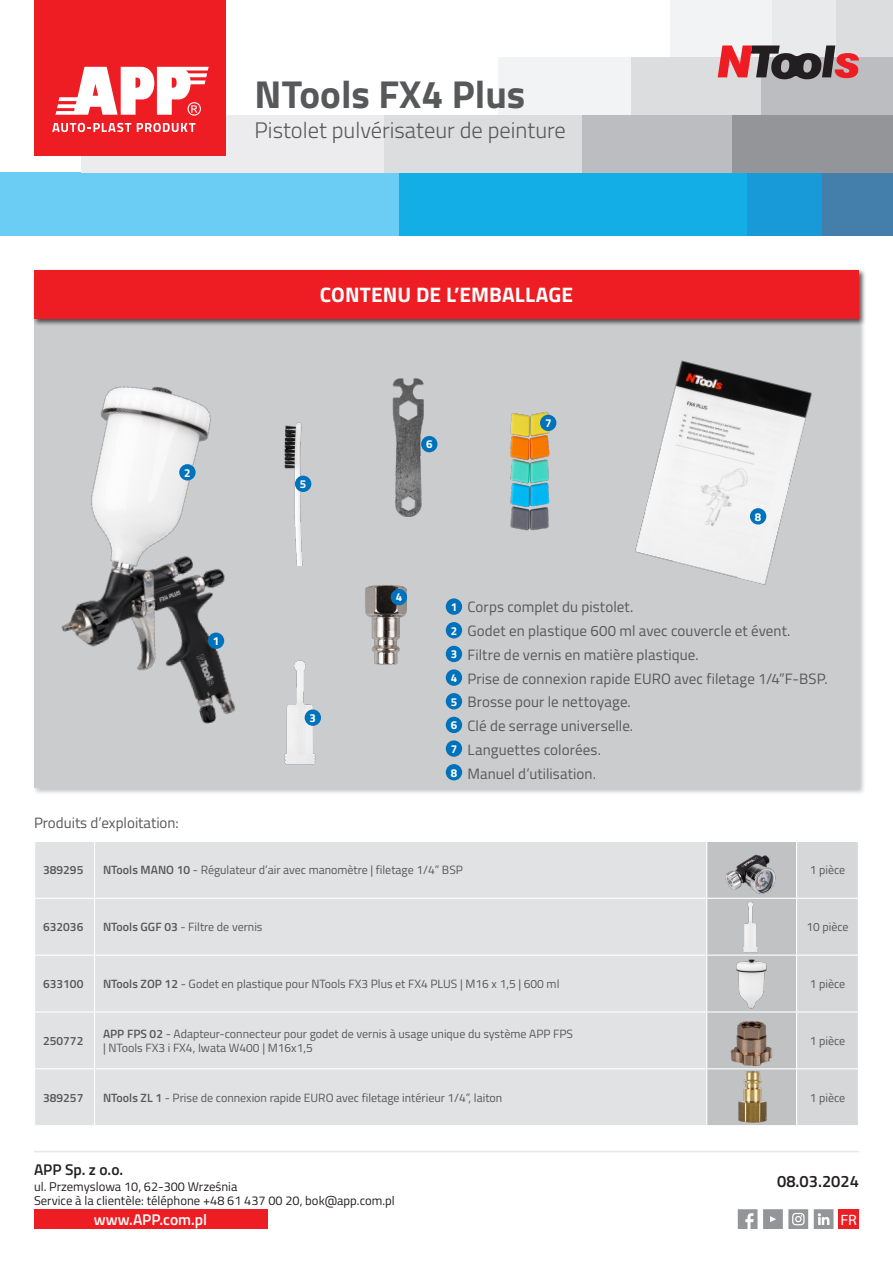
<style>
.page{position:relative;width:893px;height:1263px;background:#fff}
.page>*{position:absolute;margin:0;border:0;box-sizing:border-box;transform-origin:0 0}
.t1{font:700 39px "Titillium";color:#57585a}
.t2{font:300 22.5px "Titillium";color:#57585a}
.t3{font:700 21px "Titillium";letter-spacing:.005em;color:#fff}
.t4{font:600 16.5px "Titillium";color:#231f20}
.t5{font:600 15.45px "Titillium";color:#fff}
.t6{font:600 15.45px "Titillium";color:#231f20}
.t7{font:15px "Titillium";letter-spacing:.005em;color:#57585a}
.t8{font:semi-expanded 15px "Myriad Pro";color:#fff}
.t9{font:12.75px/14.1px "Titillium";color:#231f20}
.t10{font:12px/14.4px "Titillium";color:#57585a}
.t11{font:600 12px "Titillium";color:#57585a}
.t12{font:700 11.55px "Titillium";color:#fff}
.s1{font-weight:600}
</style>
<div class="page">
<div style="left:727px;top:172px;width:97px;height:64px;background:#179ad7"></div>
<div style="left:398px;top:172px;width:348px;height:64px;background:#13aee5"></div>
<div style="left:0;top:172px;width:399px;height:64px;background:#6ccdf4"></div>
<div style="left:830px;top:0;width:63px;height:57px;background:#dcdddf"></div>
<div style="left:746px;top:0;width:90px;height:57px;background:#e9eaeb"></div>
<div style="left:670px;top:0;width:101px;height:57px;background:#f2f3f4"></div>
<div style="left:761px;top:57px;width:132px;height:58px;background:#bcbdc0"></div>
<div style="left:629px;top:57px;width:132px;height:58px;background:#dcdddf"></div>
<div style="left:499px;top:57px;width:132px;height:58px;background:#f2f3f4"></div>
<div style="left:822px;top:172px;width:71px;height:64px;background:#447fac"></div>
<div style="left:732px;top:115px;width:161px;height:57px;background:#939598"></div>
<div style="left:383px;top:115px;width:205px;height:57px;background:#dcdddf"></div>
<div style="left:81px;top:115px;width:302px;height:57px;background:#ececee"></div>
<div style="left:583px;top:115px;width:149px;height:57px;background:#bcbdc0"></div>
<div style="left:35px;top:0;width:191px;height:156px;background:#ee1d23"></div>
<svg style="left:52px;top:123px;width:79px;height:9px"></svg>
<svg style="left:137px;top:123px;width:58px;height:9px"></svg>
<svg style="left:55px;top:67px;width:154px;height:49px"></svg>
<hr style="left:34px;top:1151px;width:825px;height:1px;background:#e6e7e9">
<svg style="left:738px;top:1209px;width:19px;height:20px"></svg>
<svg style="left:763px;top:1209px;width:45px;height:20px"></svg>
<svg style="left:814px;top:1209px;width:19px;height:20px"></svg>
<div style="left:838px;top:1209px;width:21px;height:20px;background:#ee1d23"></div>
<div style="left:34px;top:1209px;width:233px;height:20px;background:#ee1d23"></div>
<div style="left:32px;top:317px;width:835px;height:478px;background:#231f20;opacity:.75"></div>
<div style="left:34px;top:319px;width:825px;height:468px;background:#cbcccd"></div>
<div style="left:32px;top:268px;width:835px;height:58px;background:#231f20;opacity:.75"></div>
<div style="left:34px;top:270px;width:825px;height:49px;background:#ee1d23"></div>
<div style="left:446px;top:598px;width:16px;height:17px;background:#0072bc;border-radius:50%"></div>
<div style="left:446px;top:622px;width:16px;height:16px;background:#0072bc;border-radius:50%"></div>
<div style="left:446px;top:646px;width:16px;height:16px;background:#0072bc;border-radius:50%"></div>
<div style="left:446px;top:669px;width:16px;height:17px;background:#0072bc;border-radius:50%"></div>
<div style="left:446px;top:693px;width:16px;height:16px;background:#0072bc;border-radius:50%"></div>
<div style="left:446px;top:717px;width:16px;height:16px;background:#0072bc;border-radius:50%"></div>
<div style="left:446px;top:740px;width:16px;height:17px;background:#0072bc;border-radius:50%"></div>
<div style="left:446px;top:764px;width:16px;height:16px;background:#0072bc;border-radius:50%"></div>
<img style="left:296px;top:660px;width:25px;height:105px">
<img style="left:365px;top:585px;width:43px;height:80px">
<img style="left:392px;top:378px;width:46px;height:138px">
<img style="left:510px;top:412px;width:47px;height:119px">
<img style="left:296px;top:422px;width:16px;height:143px">
<div style="left:295px;top:476px;width:16px;height:16px;background:#0072bc;border-radius:50%"></div>
<div style="left:421px;top:436px;width:16px;height:16px;background:#0072bc;border-radius:50%"></div>
<div style="left:540px;top:415px;width:16px;height:16px;background:#0072bc;border-radius:50%"></div>
<div style="left:305px;top:709px;width:16px;height:17px;background:#0072bc;border-radius:50%"></div>
<div style="left:391px;top:589px;width:16px;height:16px;background:#0072bc;border-radius:50%"></div>
<img style="left:32px;top:344px;width:264px;height:442px">
<div style="left:208px;top:632px;width:16px;height:17px;background:#0072bc;border-radius:50%"></div>
<div style="left:179px;top:464px;width:17px;height:16px;background:#0072bc;border-radius:50%"></div>
<img style="left:635px;top:360px;width:177px;height:225px">
<div style="left:750px;top:508px;width:16px;height:16px;background:#0072bc;border-radius:50%"></div>
<svg style="left:35px;top:842px;width:823px;height:283px;background:#dfe0e2"></svg>
<hr style="left:94px;top:842px;width:1px;height:56px;background:#fff">
<hr style="left:706px;top:842px;width:1px;height:56px;background:#fff">
<hr style="left:796px;top:842px;width:1px;height:56px;background:#fff">
<hr style="left:34px;top:898px;width:61px;height:1px;background:#fff">
<hr style="left:94px;top:898px;width:613px;height:1px;background:#fff">
<hr style="left:94px;top:899px;width:1px;height:55px;background:#fff">
<hr style="left:706px;top:899px;width:1px;height:55px;background:#fff">
<hr style="left:796px;top:898px;width:63px;height:1px;background:#fff">
<hr style="left:796px;top:899px;width:1px;height:55px;background:#fff">
<hr style="left:34px;top:954px;width:61px;height:2px;background:#fff">
<hr style="left:94px;top:954px;width:613px;height:2px;background:#fff">
<hr style="left:94px;top:956px;width:1px;height:55px;background:#fff">
<hr style="left:707px;top:954px;width:90px;height:2px;background:#fff">
<hr style="left:706px;top:956px;width:1px;height:55px;background:#fff">
<hr style="left:796px;top:954px;width:63px;height:2px;background:#fff">
<hr style="left:796px;top:956px;width:1px;height:55px;background:#fff">
<hr style="left:34px;top:1011px;width:61px;height:1px;background:#fff">
<hr style="left:94px;top:1011px;width:613px;height:1px;background:#fff">
<hr style="left:94px;top:1012px;width:1px;height:56px;background:#fff">
<hr style="left:707px;top:1011px;width:90px;height:1px;background:#fff">
<hr style="left:706px;top:1012px;width:1px;height:56px;background:#fff">
<hr style="left:796px;top:1011px;width:63px;height:1px;background:#fff">
<hr style="left:796px;top:1012px;width:1px;height:56px;background:#fff">
<hr style="left:34px;top:1068px;width:61px;height:1px;background:#fff">
<hr style="left:94px;top:1068px;width:613px;height:1px;background:#fff">
<hr style="left:94px;top:1069px;width:1px;height:56px;background:#fff">
<hr style="left:707px;top:1068px;width:90px;height:1px;background:#fff">
<hr style="left:706px;top:1069px;width:1px;height:56px;background:#fff">
<hr style="left:796px;top:1068px;width:63px;height:1px;background:#fff">
<hr style="left:796px;top:1069px;width:1px;height:56px;background:#fff">
<img style="left:707px;top:842px;width:89px;height:112px">
<img style="left:707px;top:956px;width:89px;height:55px">
<img style="left:729px;top:1016px;width:46px;height:52px">
<img style="left:711px;top:1069px;width:82px;height:56px">
<svg style="left:718px;top:45px;width:141px;height:34px"></svg>
<p class="t1" style="left:255px;top:64px;width:272px">NTools FX4 Plus</p>
<p class="t2" style="left:255px;top:113px;width:313px">Pistolet pulvérisateur de peinture</p>
<p class="t3" style="left:320px;top:279px;width:254px">CONTENU DE L’EMBALLAGE</p>
<p class="t12" style="left:184px;top:464px;width:8px">2</p>
<p class="t12" style="left:213px;top:632px;width:8px">1</p>
<p class="t12" style="left:300px;top:475px;width:8px">5</p>
<p class="t12" style="left:310px;top:709px;width:8px">3</p>
<p class="t12" style="left:426px;top:436px;width:8px">6</p>
<p class="t12" style="left:545px;top:414px;width:8px">7</p>
<p class="t12" style="left:755px;top:508px;width:8px">8</p>
<p class="t12" style="left:396px;top:589px;width:8px">4</p>
<p class="t12" style="left:451px;top:598px;width:8px">1</p>
<p class="t12" style="left:451px;top:622px;width:8px">2</p>
<p class="t12" style="left:451px;top:645px;width:8px">3</p>
<p class="t12" style="left:451px;top:669px;width:8px">4</p>
<p class="t12" style="left:451px;top:693px;width:8px">5</p>
<p class="t12" style="left:451px;top:716px;width:8px">6</p>
<p class="t12" style="left:451px;top:740px;width:8px">7</p>
<p class="t12" style="left:451px;top:764px;width:8px">8</p>
<p class="t7" style="left:467px;top:596px;width:167px">Corps complet du pistolet.</p>
<p class="t7" style="left:467px;top:620px;width:325px">Godet en plastique 600 ml avec couvercle et évent.</p>
<p class="t7" style="left:467px;top:643px;width:233px">Filtre de vernis en matière plastique.</p>
<p class="t7" style="left:467px;top:667px;width:362px">Prise de connexion rapide EURO avec filetage 1/4”F-BSP.</p>
<p class="t7" style="left:467px;top:691px;width:165px">Brosse pour le nettoyage.</p>
<p class="t7" style="left:467px;top:715px;width:167px">Clé de serrage universelle.</p>
<p class="t7" style="left:467px;top:738px;width:135px">Languettes colorées.</p>
<p class="t7" style="left:467px;top:762px;width:130px">Manuel d’utilisation.</p>
<p class="t7" style="left:34px;top:812px;width:146px">Produits d’exploitation:</p>
<p class="t11" style="left:43px;top:861px;width:42px">389295</p>
<p class="t10" style="left:103px;top:862px;width:361px"><span class="s1">NTools MANO 10</span> - Régulateur d’air avec manomètre | filetage 1/4” BSP</p>
<p class="t10" style="left:810px;top:862px;width:37px">1 pièce</p>
<p class="t11" style="left:43px;top:918px;width:42px">632036</p>
<p class="t10" style="left:103px;top:919px;width:161px"><span class="s1">NTools GGF 03</span> - Filtre de vernis</p>
<p class="t10" style="left:806px;top:919px;width:44px">10 pièce</p>
<p class="t11" style="left:43px;top:975px;width:42px">633100</p>
<p class="t10" style="left:103px;top:976px;width:458px"><span class="s1">NTools ZOP 12</span> - Godet en plastique pour NTools FX3 Plus et FX4 PLUS | M16 x 1,5 | 600 ml</p>
<p class="t10" style="left:810px;top:976px;width:37px">1 pièce</p>
<p class="t11" style="left:43px;top:1032px;width:42px">250772</p>
<p class="t10" style="left:103px;top:1026px;width:472px"><span class="s1">APP FPS 02</span> - Adapteur-connecteur pour godet de vernis à usage unique du système APP FPS | NTools FX3 i FX4, Iwata W400 | M16x1,5</p>
<p class="t10" style="left:810px;top:1033px;width:37px">1 pièce</p>
<p class="t11" style="left:43px;top:1088px;width:42px">389257</p>
<p class="t10" style="left:103px;top:1090px;width:401px"><span class="s1">NTools ZL 1</span> - Prise de connexion rapide EURO avec filetage intérieur 1/4”, laiton</p>
<p class="t10" style="left:810px;top:1090px;width:37px">1 pièce</p>
<p class="t6" style="left:34px;top:1158px;width:91px">APP Sp. z o.o.</p>
<p class="t9" style="left:34px;top:1179px;width:362px">ul. Przemyslowa 10, 62-300 Września<br>Service à la clientèle: téléphone +48 61 437 00 20, bok@app.com.pl</p>
<p class="t5" style="left:94px;top:1208px;width:115px">www.APP.com.pl</p>
<h3 class="t4" style="left:777px;top:1169px;width:83px">08.03.2024</h3>
<p class="t8" style="left:840px;top:1210px;width:18px">FR</p>
</div>
